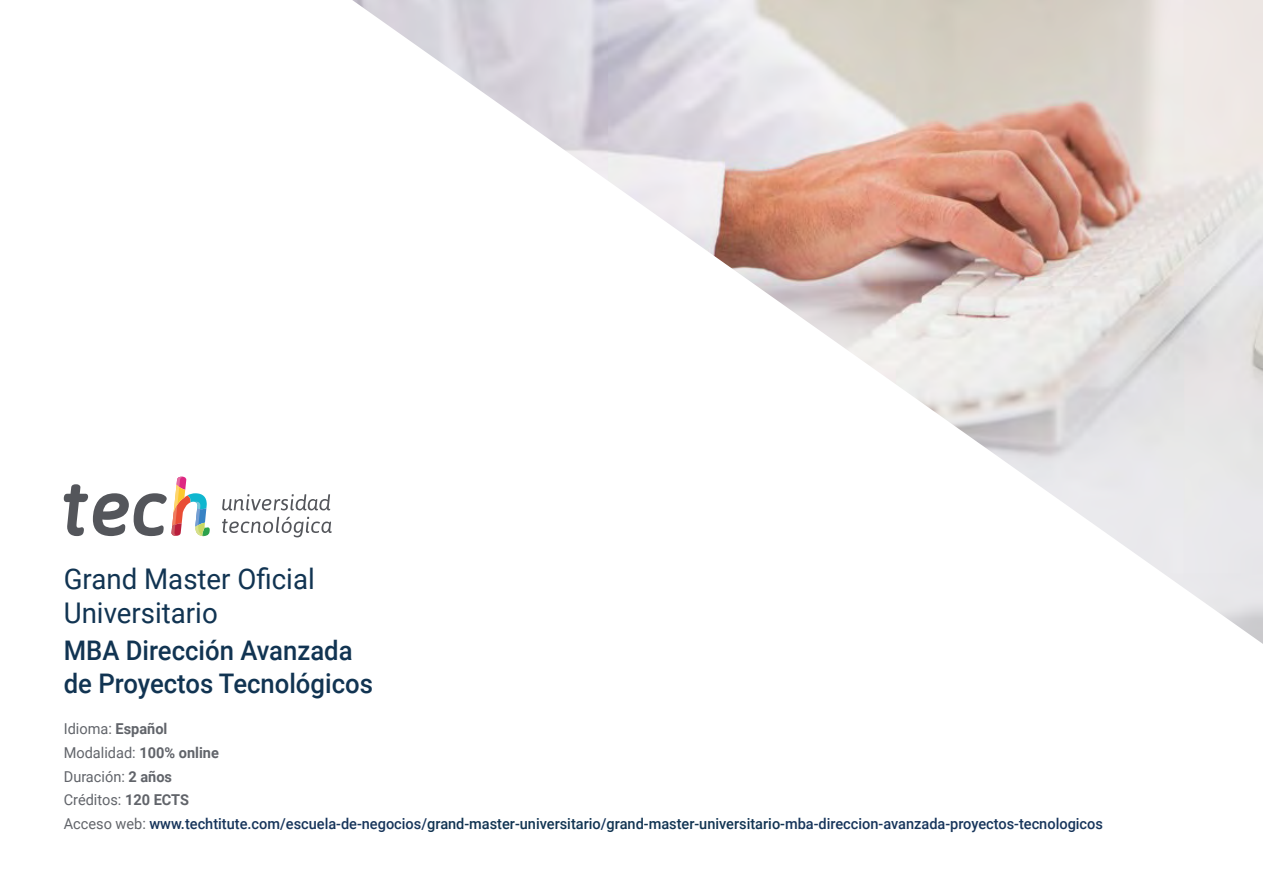
<style>
.page{position:relative;width:1263px;height:893px;background:#fff}
.page>*{position:absolute;margin:0;border:0;box-sizing:border-box;transform-origin:0 0}
.t1{font:28.5px/34.2px "Roboto";color:#113452}
.t2{font:500 27px/33px "Roboto";color:#113452;scale:.95 1}
.t3{font:500 15px/23.7px "Roboto";color:#17355b}
.s1{font-weight:400;color:#61646a}
.s2{font-weight:700;color:#61646a}
.s3{color:#113452}
</style>
<div class="page">
<img style="left:352px;top:0;width:911px;height:644px">
<svg style="left:64px;top:477px;width:146px;height:59px"></svg>
<svg style="left:222px;top:494px;width:108px;height:16px"></svg>
<svg style="left:222px;top:517px;width:110px;height:20px"></svg>
<h1 class="t1" style="left:64px;top:561px;width:252px">Grand Master Oficial<br>Universitario</h1>
<h2 class="t2" style="left:64px;top:633px;width:327px">MBA Dirección Avanzada de Proyectos Tecnológicos</h2>
<p class="t3" style="left:64px;top:716px;width:1041px"><span class="s1">Idioma:</span> <span class="s2">Español<br></span><span class="s1">Modalidad:</span> <span class="s2">100% online<br></span><span class="s1">Duración:</span> <span class="s2">2 años<br></span><span class="s1">Créditos:</span> <span class="s2">120 ECTS<br></span><span class="s1">Acceso web:</span> www.techtitute.com/escuela-de-negocios/<span class="s3">grand-master-universitario</span>/<span class="s3">grand-master-universitario-</span>mba-direccion-avanzada-proyectos-tecnologicos</p>
</div>
